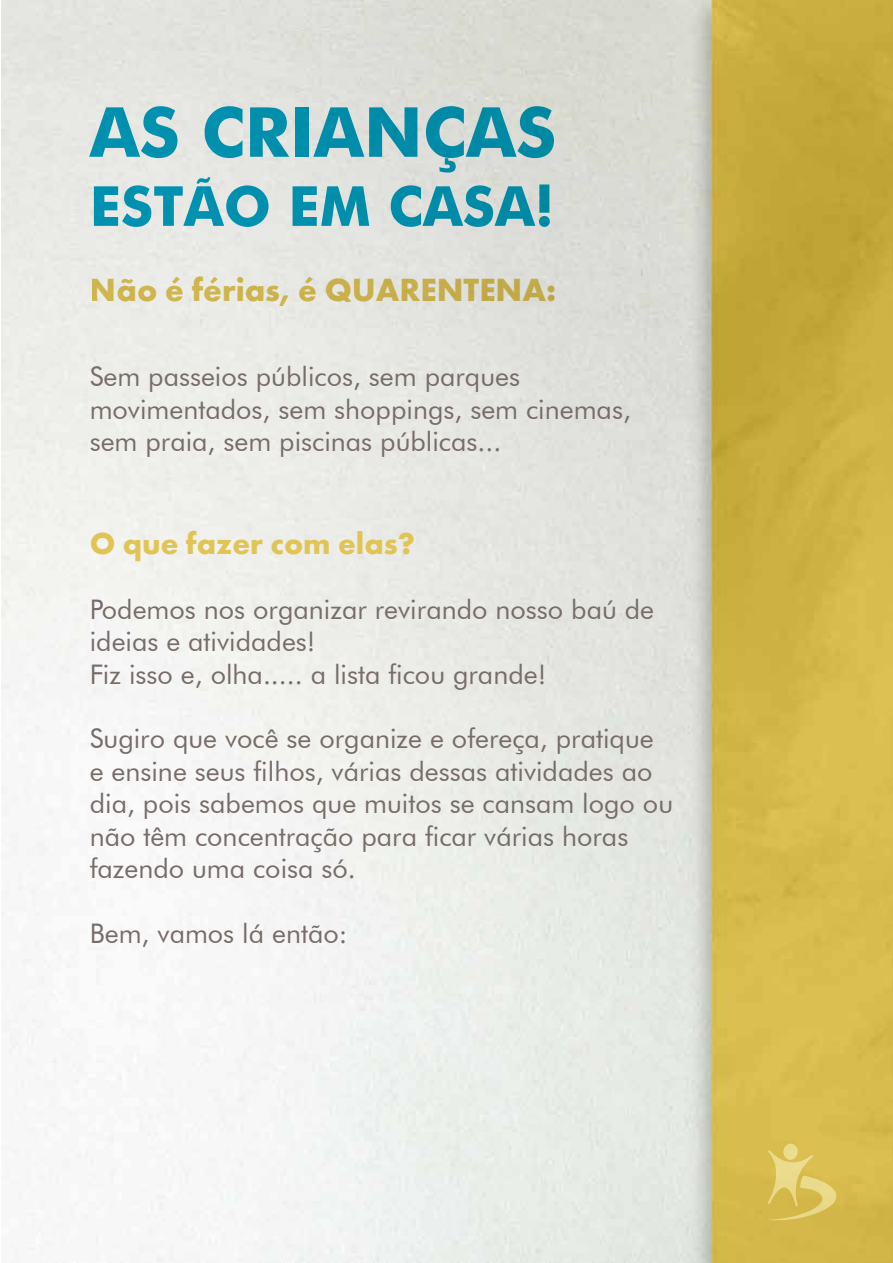
<style>
.page{position:relative;width:893px;height:1263px;background:#fff}
.page>*{position:absolute;margin:0;border:0;box-sizing:border-box;transform-origin:0 0}
.t1{font:700 69.15px "Futura";color:#00a0c5}
.t2{font:700 55.35px "Futura";color:#00a0c5}
.t3{font:700 33.3px "Futura PT";color:#e1c456}
.t4{font:700 31.5px "Futura PT";color:#e1c456}
.t5{font:27px/32.4px "Futura BT";color:#776c68}
</style>
<div class="page">
<img style="left:2px;top:0;width:891px;height:1263px">
<svg style="left:767px;top:1144px;width:69px;height:76px;background:#ddc561"></svg>
<h1 class="t1" style="left:90px;top:82px;width:468px">AS CRIANÇAS</h1>
<h2 class="t2" style="left:90px;top:166px;width:466px">ESTÃO EM CASA!</h2>
<p class="t3" style="left:90px;top:268px;width:468px">Não é férias, é QUARENTENA:</p>
<p class="t5" style="left:90px;top:360px;width:543px">Sem passeios públicos, sem parques movimentados, sem shoppings, sem cinemas, sem praia, sem piscinas públicas...</p>
<p class="t4" style="left:90px;top:523px;width:327px">O que fazer com elas?</p>
<p class="t5" style="left:90px;top:593px;width:566px">Podemos nos organizar revirando nosso baú de ideias e atividades!<br>Fiz isso e, olha..... a lista ficou grande!</p>
<p class="t5" style="left:90px;top:722px;width:585px">Sugiro que você se organize e ofereça, pratique e ensine seus filhos, várias dessas atividades ao dia, pois sabemos que muitos se cansam logo ou não têm concentração para ficar várias horas fazendo uma coisa só.</p>
<p class="t5" style="left:90px;top:917px;width:259px">Bem, vamos lá então:</p>
</div>
